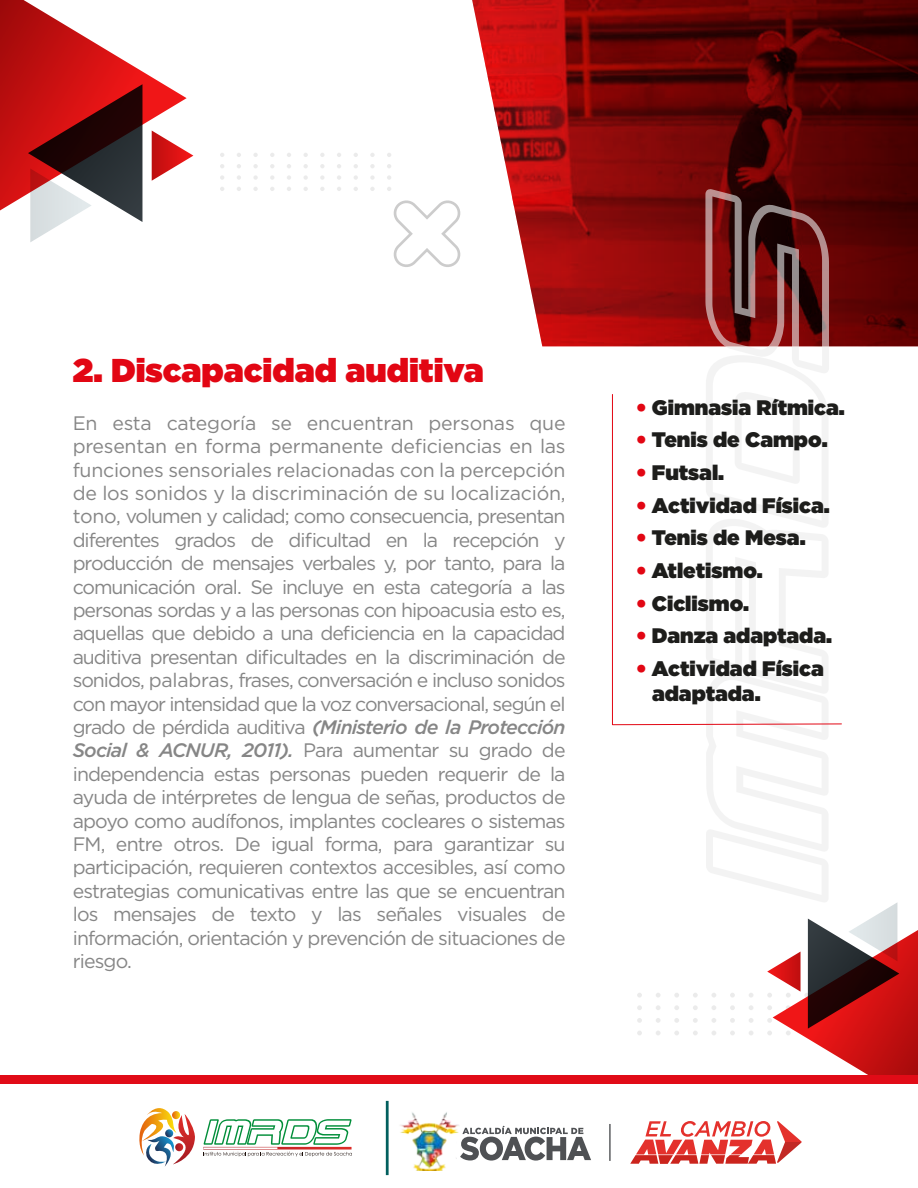
<style>
.page{position:relative;width:918px;height:1188px;background:#fff}
.page>*{position:absolute;margin:0;border:0;box-sizing:border-box;transform-origin:0 0}
.t1{font:900 33px "Gotham";color:#e20613}
.t2{font:900 21px/25.2px "Gotham";color:#1d1d1b}
.t3{font:19.5px/23.4px "Gotham";letter-spacing:-.045em;color:#868686;text-align:justify}
.s1{font-weight:500;font-style:italic}
.s2{color:#e20613}
</style>
<div class="page">
<svg style="left:472px;top:0;width:446px;height:346px;background:#882020"></svg>
<svg style="left:637px;top:993px;width:5px;height:5px"></svg>
<svg style="left:656px;top:993px;width:4px;height:4px"></svg>
<svg style="left:674px;top:993px;width:5px;height:5px"></svg>
<svg style="left:693px;top:993px;width:5px;height:5px"></svg>
<svg style="left:637px;top:1005px;width:5px;height:5px"></svg>
<svg style="left:656px;top:1005px;width:5px;height:5px"></svg>
<svg style="left:674px;top:1005px;width:5px;height:5px"></svg>
<svg style="left:693px;top:1005px;width:5px;height:5px"></svg>
<svg style="left:637px;top:1018px;width:5px;height:5px"></svg>
<svg style="left:656px;top:1018px;width:5px;height:5px"></svg>
<svg style="left:674px;top:1018px;width:5px;height:5px"></svg>
<svg style="left:693px;top:1018px;width:5px;height:5px"></svg>
<svg style="left:637px;top:1031px;width:5px;height:4px"></svg>
<svg style="left:656px;top:1031px;width:4px;height:4px"></svg>
<svg style="left:674px;top:1031px;width:5px;height:4px"></svg>
<svg style="left:693px;top:1031px;width:5px;height:4px"></svg>
<svg style="left:0;top:0;width:193px;height:242px"></svg>
<svg style="left:705px;top:189px;width:213px;height:886px"></svg>
<svg style="left:220px;top:153px;width:4px;height:4px"></svg>
<svg style="left:237px;top:153px;width:4px;height:4px"></svg>
<svg style="left:253px;top:153px;width:5px;height:4px"></svg>
<svg style="left:270px;top:153px;width:4px;height:4px"></svg>
<svg style="left:287px;top:153px;width:4px;height:4px"></svg>
<svg style="left:304px;top:153px;width:4px;height:4px"></svg>
<svg style="left:320px;top:153px;width:4px;height:4px"></svg>
<svg style="left:337px;top:153px;width:4px;height:4px"></svg>
<svg style="left:354px;top:153px;width:4px;height:4px"></svg>
<svg style="left:370px;top:153px;width:5px;height:4px"></svg>
<svg style="left:387px;top:153px;width:4px;height:4px"></svg>
<svg style="left:220px;top:164px;width:4px;height:4px"></svg>
<svg style="left:237px;top:164px;width:4px;height:4px"></svg>
<svg style="left:253px;top:164px;width:5px;height:4px"></svg>
<svg style="left:270px;top:164px;width:4px;height:4px"></svg>
<svg style="left:287px;top:164px;width:4px;height:4px"></svg>
<svg style="left:304px;top:164px;width:4px;height:4px"></svg>
<svg style="left:320px;top:164px;width:4px;height:4px"></svg>
<svg style="left:337px;top:164px;width:4px;height:4px"></svg>
<svg style="left:354px;top:164px;width:4px;height:4px"></svg>
<svg style="left:370px;top:164px;width:5px;height:4px"></svg>
<svg style="left:387px;top:164px;width:4px;height:4px"></svg>
<svg style="left:220px;top:175px;width:4px;height:5px"></svg>
<svg style="left:237px;top:175px;width:4px;height:5px"></svg>
<svg style="left:253px;top:175px;width:5px;height:5px"></svg>
<svg style="left:270px;top:175px;width:4px;height:5px"></svg>
<svg style="left:287px;top:175px;width:4px;height:5px"></svg>
<svg style="left:304px;top:175px;width:4px;height:5px"></svg>
<svg style="left:320px;top:175px;width:4px;height:5px"></svg>
<svg style="left:337px;top:175px;width:4px;height:5px"></svg>
<svg style="left:354px;top:175px;width:4px;height:5px"></svg>
<svg style="left:370px;top:175px;width:5px;height:5px"></svg>
<svg style="left:387px;top:175px;width:4px;height:5px"></svg>
<svg style="left:220px;top:187px;width:4px;height:4px"></svg>
<svg style="left:237px;top:187px;width:4px;height:4px"></svg>
<svg style="left:253px;top:187px;width:5px;height:4px"></svg>
<svg style="left:270px;top:187px;width:4px;height:4px"></svg>
<svg style="left:287px;top:187px;width:4px;height:4px"></svg>
<svg style="left:304px;top:187px;width:4px;height:4px"></svg>
<svg style="left:320px;top:187px;width:4px;height:4px"></svg>
<svg style="left:337px;top:187px;width:4px;height:4px"></svg>
<svg style="left:354px;top:187px;width:4px;height:4px"></svg>
<svg style="left:370px;top:187px;width:5px;height:4px"></svg>
<svg style="left:387px;top:187px;width:4px;height:4px"></svg>
<svg style="left:394px;top:200px;width:66px;height:67px"></svg>
<div style="left:0;top:1075px;width:918px;height:9px;background:#e10b17"></div>
<img style="left:400px;top:1112px;width:59px;height:59px">
<hr style="left:609px;top:1124px;width:2px;height:37px;background:#4f5154">
<svg style="left:460px;top:1126px;width:131px;height:35px"></svg>
<svg style="left:630px;top:1121px;width:172px;height:43px"></svg>
<hr style="left:386px;top:1101px;width:3px;height:74px;background:#025f5e">
<svg style="left:139px;top:1108px;width:213px;height:59px"></svg>
<svg style="left:612px;top:394px;width:230px;height:331px"></svg>
<h1 class="t1" style="left:73px;top:346px;width:413px">2. Discapacidad auditiva</h1>
<p class="t3" style="left:73px;top:411px;width:494px">En esta categoría se encuentran personas que presentan en forma permanente deficiencias en las funciones sensoriales relacionadas con la percepción de los sonidos y la discriminación de su localización, tono, volumen y calidad; como consecuencia, presentan diferentes grados de dificultad en la recepción y producción de mensajes verbales y, por tanto, para la comunicación oral. Se incluye en esta categoría a las personas sordas y a las personas con hipoacusia esto es, aquellas que debido a una deficiencia en la capacidad auditiva presentan dificultades en la discriminación de sonidos, palabras, frases, conversación e incluso sonidos con mayor intensidad que la voz conversacional, según el grado de pérdida auditiva <span class="s1">(Ministerio de la Protección Social &amp; ACNUR, 2011).</span> Para aumentar su grado de independencia estas personas pueden requerir de la ayuda de intérpretes de lengua de señas, productos de apoyo como audífonos, implantes cocleares o sistemas FM, entre otros. De igual forma, para garantizar su participación, requieren contextos accesibles, así como estrategias comunicativas entre las que se encuentran los mensajes de texto y las señales visuales de información, orientación y prevención de situaciones de riesgo.</p>
<p class="t2" style="left:636px;top:394px;width:210px"><span class="s2">•</span> Gimnasia Rítmica.</p>
<p class="t2" style="left:636px;top:427px;width:193px"><span class="s2">•</span> Tenis de Campo.</p>
<p class="t2" style="left:636px;top:460px;width:90px"><span class="s2">•</span> Futsal.</p>
<p class="t2" style="left:636px;top:492px;width:195px"><span class="s2">•</span> Actividad Física.</p>
<p class="t2" style="left:636px;top:525px;width:171px"><span class="s2">•</span> Tenis de Mesa.</p>
<p class="t2" style="left:636px;top:558px;width:128px"><span class="s2">•</span> Atletismo.</p>
<p class="t2" style="left:636px;top:590px;width:115px"><span class="s2">•</span> Ciclismo.</p>
<p class="t2" style="left:636px;top:623px;width:198px"><span class="s2">•</span> Danza adaptada.</p>
<p class="t2" style="left:652px;top:656px;width:173px;text-indent:-16px"><span class="s2">•</span> Actividad Física adaptada.</p>
</div>
